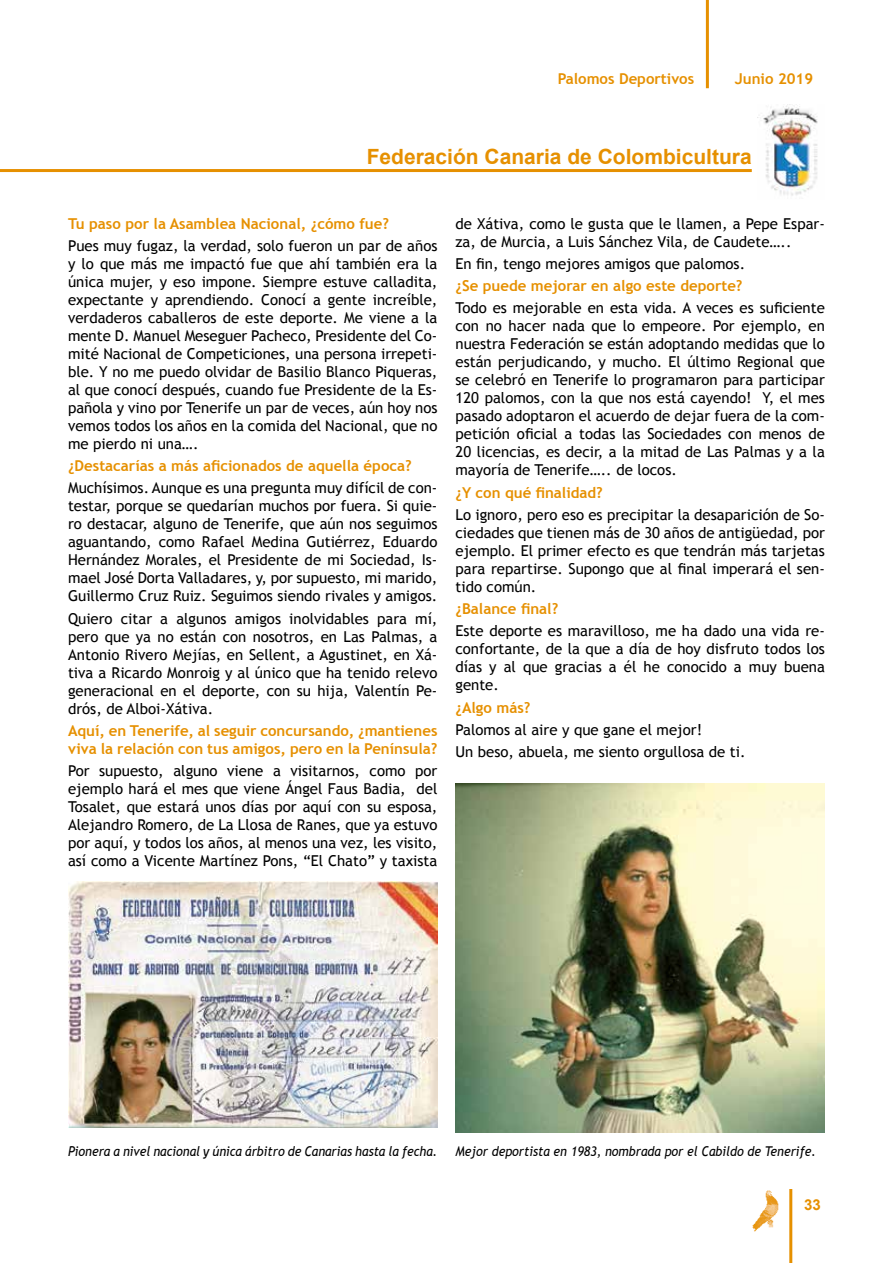
<style>
.page{position:relative;width:893px;height:1263px;background:#fff}
.page>*{position:absolute;margin:0;border:0;box-sizing:border-box;transform-origin:0 0}
.t1{font:700 21px "Arial";color:#e69000}
.t2{font:15px/18px "Trebuchet MS";color:#000;text-align:justify}
.t3{font:700 15px/18px "Trebuchet MS";color:#e69000}
.t4{font:700 15px "Arial";color:#e69000}
.t5{font:italic 13.5px "Trebuchet MS";color:#000;scale:.92 1}
</style>
<div class="page">
<hr style="left:789px;top:1189px;width:3px;height:74px;background:#e69000">
<img style="left:752px;top:1190px;width:27px;height:41px">
<hr style="left:706px;top:0;width:3px;height:88px;background:#e69000">
<img style="left:763px;top:104px;width:55px;height:92px">
<hr style="left:0;top:169px;width:752px;height:3px;background:#e69000">
<img style="left:68px;top:882px;width:369px;height:246px">
<img style="left:455px;top:784px;width:370px;height:349px">
<p class="t3" style="left:558px;top:70px;width:138px">Palomos Deportivos</p>
<p class="t3" style="left:735px;top:70px;width:80px">Junio 2019</p>
<h1 class="t1" style="left:367px;top:142px;width:387px">Federación Canaria de Colombicultura</h1>
<p class="t3" style="left:68px;top:214px;width:322px">Tu paso por la Asamblea Nacional, ¿cómo fue?</p>
<p class="t2" style="left:68px;top:237px;width:371px">Pues muy fugaz, la verdad, solo fueron un par de años y lo que más me impactó fue que ahí también era la única mujer, y eso impone. Siempre estuve calladita, expectante y aprendiendo. Conocí a gente increíble, verdaderos caballeros de este deporte. Me viene a la mente D. Manuel Meseguer Pacheco, Presidente del Co&shy;mité Nacional de Competiciones, una persona irrepeti&shy;ble. Y no me puedo olvidar de Basilio Blanco Piqueras, al que conocí después, cuando fue Presidente de la Es&shy;pañola y vino por Tenerife un par de veces, aún hoy nos vemos todos los años en la comida del Nacional, que no me pierdo ni una….</p>
<p class="t3" style="left:68px;top:457px;width:345px">¿Destacarías a más aficionados de aquella época?</p>
<p class="t2" style="left:68px;top:479px;width:371px">Muchísimos. Aunque es una pregunta muy difícil de con&shy;testar, porque se quedarían muchos por fuera. Si quie&shy;ro destacar, alguno de Tenerife, que aún nos seguimos aguantando, como Rafael Medina Gutiérrez, Eduardo Hernández Morales, el Presidente de mi Sociedad, Is&shy;mael José Dorta Valladares, y, por supuesto, mi marido, Guillermo Cruz Ruiz. Seguimos siendo rivales y amigos.</p>
<p class="t2" style="left:68px;top:609px;width:371px">Quiero citar a algunos amigos inolvidables para mí, pero que ya no están con nosotros, en Las Palmas, a Antonio Rivero Mejías, en Sellent, a Agustinet, en Xá&shy;tiva a Ricardo Monroig y al único que ha tenido relevo generacional en el deporte, con su hija, Valentín Pe&shy;drós, de Alboi-Xátiva.</p>
<p class="t3" style="left:68px;top:722px;width:371px">Aquí, en Tenerife, al seguir concursando, ¿mantienes viva la relación con tus amigos, pero en la Península?</p>
<p class="t2" style="left:68px;top:762px;width:371px">Por supuesto, alguno viene a visitarnos, como por ejemplo hará el mes que viene Ángel Faus Badia, del Tosalet, que estará unos días por aquí con su esposa, Alejandro Romero, de La Llosa de Ranes, que ya estuvo por aquí, y todos los años, al menos una vez, les visito, así como a Vicente Martínez Pons, “El Chato” y taxista</p>
<p class="t2" style="left:455px;top:214px;width:371px">de Xátiva, como le gusta que le llamen, a Pepe Espar&shy;za, de Murcia, a Luis Sánchez Vila, de Caudete…..</p>
<p class="t2" style="left:455px;top:255px;width:291px">En fin, tengo mejores amigos que palomos.</p>
<p class="t3" style="left:455px;top:277px;width:289px">¿Se puede mejorar en algo este deporte?</p>
<p class="t2" style="left:455px;top:299px;width:371px">Todo es mejorable en esta vida. A veces es suficiente con no hacer nada que lo empeore. Por ejemplo, en nuestra Federación se están adoptando medidas que lo están perjudicando, y mucho. El último Regional que se celebró en Tenerife lo programaron para participar 120 palomos, con la que nos está cayendo! Y, el mes pasado adoptaron el acuerdo de dejar fuera de la com&shy;petición oficial a todas las Sociedades con menos de 20 licencias, es decir, a la mitad de Las Palmas y a la mayoría de Tenerife….. de locos.</p>
<p class="t3" style="left:455px;top:483px;width:149px">¿Y con qué finalidad?</p>
<p class="t2" style="left:455px;top:506px;width:371px">Lo ignoro, pero eso es precipitar la desaparición de So&shy;ciedades que tienen más de 30 años de antigüedad, por ejemplo. El primer efecto es que tendrán más tarjetas para repartirse. Supongo que al final imperará el sen&shy;tido común.</p>
<p class="t3" style="left:455px;top:600px;width:104px">¿Balance final?</p>
<p class="t2" style="left:455px;top:622px;width:371px">Este deporte es maravilloso, me ha dado una vida re&shy;confortante, de la que a día de hoy disfruto todos los días y al que gracias a él he conocido a muy buena gente.</p>
<p class="t3" style="left:455px;top:698px;width:76px">¿Algo más?</p>
<p class="t2" style="left:455px;top:719px;width:292px;line-height:22.2px">Palomos al aire y que gane el mejor!<br>Un beso, abuela, me siento orgullosa de ti.</p>
<p class="t5" style="left:68px;top:1143px;width:403px">Pionera a nivel nacional y única árbitro de Canarias hasta la fecha.</p>
<p class="t5" style="left:455px;top:1143px;width:393px">Mejor deportista en 1983, nombrada por el Cabildo de Tenerife.</p>
<p class="t4" style="left:804px;top:1195px;width:18px">33</p>
</div>
